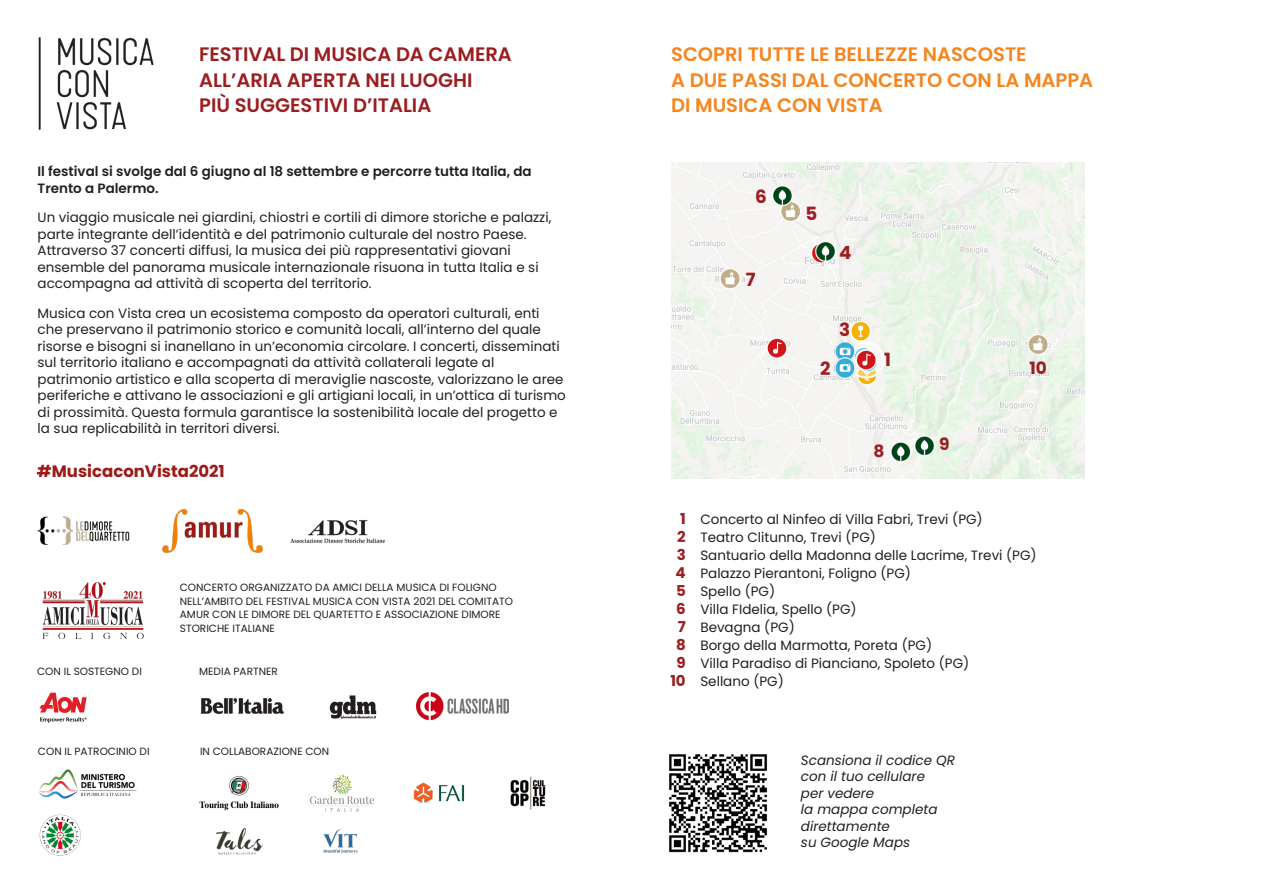
<style>
.page{position:relative;width:1263px;height:893px;background:#fff}
.page>*{position:absolute;margin:0;border:0;box-sizing:border-box;transform-origin:0 0}
.t1{font:600 19.5px "Poppins";color:#f5851f}
.t2{font:600 19.5px/25.5px "Poppins";color:#9b1e21}
.t3{font:700 18.15px "Poppins";color:#9b1e21}
.t4{font:700 16.95px "Poppins";color:#9b1e21}
.t5{font:700 16.5px "Poppins";color:#9d1a17}
.t6{font:700 15px "Poppins";color:#9b1e21}
.t7{font:13.5px/16.5px "Poppins";color:#231f20}
.t8{font:italic 13.5px/16.5px "Poppins";color:#231f20}
.t9{font:600 13.5px/16.5px "Poppins";color:#231f20}
.t10{font:10.5px/13.5px "Poppins";color:#231f20}
</style>
<div class="page">
<img style="left:42px;top:582px;width:102px;height:56px">
<img style="left:671px;top:163px;width:413px;height:315px">
<img style="left:669px;top:754px;width:99px;height:99px">
<img style="left:199px;top:776px;width:80px;height:35px">
<img style="left:38px;top:37px;width:116px;height:93px">
<img style="left:37px;top:509px;width:348px;height:44px">
<img style="left:200px;top:698px;width:84px;height:16px">
<img style="left:310px;top:774px;width:64px;height:38px">
<img style="left:39px;top:692px;width:48px;height:31px">
<img style="left:329px;top:695px;width:48px;height:24px">
<img style="left:417px;top:692px;width:92px;height:27px">
<img style="left:413px;top:782px;width:52px;height:21px">
<img style="left:510px;top:776px;width:36px;height:34px">
<img style="left:217px;top:829px;width:45px;height:25px">
<img style="left:323px;top:829px;width:35px;height:25px">
<img style="left:39px;top:769px;width:98px;height:30px">
<img style="left:40px;top:815px;width:40px;height:40px">
<img style="left:835px;top:341px;width:21px;height:17px">
<img style="left:835px;top:358px;width:21px;height:20px">
<p class="t2" style="left:199px;top:42px;width:314px">FESTIVAL DI MUSICA DA CAMERA<br>ALL’ARIA APERTA NEI LUOGHI</p>
<p class="t2" style="left:199px;top:93px;width:234px">PIÙ SUGGESTIVI D’ITALIA</p>
<p class="t9" style="left:38px;top:164px;width:496px">Il festival si svolge dal 6 giugno al 18 settembre e percorre tutta Italia, da<br>Trento a Palermo.</p>
<p class="t7" style="left:38px;top:209px;width:515px">Un viaggio musicale nei giardini, chiostri e cortili di dimore storiche e palazzi, parte integrante dell’identità e del patrimonio culturale del nostro Paese.<br>Attraverso 37 concerti diffusi, la musica dei più rappresentativi giovani ensemble del panorama musicale internazionale risuona in tutta Italia e si accompagna ad attività di scoperta del territorio.</p>
<p class="t7" style="left:38px;top:305px;width:530px">Musica con Vista crea un ecosistema composto da operatori culturali, enti che preservano il patrimonio storico e comunità locali, all’interno del quale risorse e bisogni si inanellano in un’economia circolare. I concerti, disseminati sul territorio italiano e accompagnati da attività collaterali legate al patrimonio artistico e alla scoperta di meraviglie nascoste, valorizzano le aree periferiche e attivano le associazioni e gli artigiani locali, in un’ottica di turismo di prossimità. Questa formula garantisce la sostenibilità locale del progetto e la sua replicabilità in territori diversi.</p>
<p class="t5" style="left:37px;top:461px;width:189px">#MusicaconVista2021</p>
<p class="t10" style="left:180px;top:581px;width:335px">CONCERTO ORGANIZZATO DA AMICI DELLA MUSICA DI FOLIGNO NELL’AMBITO DEL FESTIVAL MUSICA CON VISTA 2021 DEL COMITATO AMUR CON LE DIMORE DEL QUARTETTO E ASSOCIAZIONE DIMORE STORICHE ITALIANE</p>
<p class="t10" style="left:37px;top:664px;width:106px">CON IL SOSTEGNO DI</p>
<p class="t10" style="left:199px;top:664px;width:80px">MEDIA PARTNER</p>
<p class="t10" style="left:38px;top:744px;width:113px">CON IL PATROCINIO DI</p>
<p class="t10" style="left:200px;top:744px;width:131px">IN COLLABORAZIONE CON</p>
<p class="t1" style="left:671px;top:43px;width:357px">SCOPRI TUTTE LE BELLEZZE NASCOSTE</p>
<p class="t1" style="left:671px;top:69px;width:423px">A DUE PASSI DAL CONCERTO CON LA MAPPA</p>
<p class="t1" style="left:671px;top:94px;width:213px">DI MUSICA CON VISTA</p>
<p class="t3" style="left:755px;top:186px;width:13px">6</p>
<p class="t3" style="left:746px;top:269px;width:11px">7</p>
<p class="t3" style="left:805px;top:203px;width:13px">5</p>
<p class="t3" style="left:839px;top:242px;width:14px">4</p>
<p class="t3" style="left:839px;top:319px;width:13px">3</p>
<p class="t3" style="left:820px;top:358px;width:12px">2</p>
<p class="t3" style="left:884px;top:349px;width:8px">1</p>
<p class="t4" style="left:1029px;top:359px;width:19px">10</p>
<p class="t4" style="left:873px;top:442px;width:12px">8</p>
<p class="t4" style="left:939px;top:434px;width:12px">9</p>
<p class="t6" style="left:680px;top:510px;width:7px">1</p>
<p class="t6" style="left:677px;top:528px;width:10px">2</p>
<p class="t6" style="left:677px;top:546px;width:11px">3</p>
<p class="t6" style="left:676px;top:564px;width:12px">4</p>
<p class="t6" style="left:676px;top:582px;width:11px">5</p>
<p class="t6" style="left:676px;top:600px;width:11px">6</p>
<p class="t6" style="left:678px;top:618px;width:10px">7</p>
<p class="t6" style="left:676px;top:636px;width:11px">8</p>
<p class="t6" style="left:676px;top:654px;width:11px">9</p>
<p class="t6" style="left:670px;top:672px;width:17px">10</p>
<p class="t7" style="left:700px;top:511px;width:284px">Concerto al Ninfeo di Villa Fabri, Trevi (PG)</p>
<p class="t7" style="left:700px;top:529px;width:177px">Teatro Clitunno, Trevi (PG)</p>
<p class="t7" style="left:700px;top:547px;width:338px">Santuario della Madonna delle Lacrime, Trevi (PG)</p>
<p class="t7" style="left:700px;top:565px;width:212px">Palazzo Pierantoni, Foligno (PG)</p>
<p class="t7" style="left:700px;top:583px;width:76px">Spello (PG)</p>
<p class="t7" style="left:700px;top:601px;width:158px">Villa FIdelia, Spello (PG)</p>
<p class="t7" style="left:700px;top:619px;width:96px">Bevagna (PG)</p>
<p class="t7" style="left:700px;top:637px;width:233px">Borgo della Marmotta, Poreta (PG)</p>
<p class="t7" style="left:700px;top:655px;width:270px">Villa Paradiso di Pianciano, Spoleto (PG)</p>
<p class="t7" style="left:700px;top:673px;width:85px">Sellano (PG)</p>
<p class="t8" style="left:801px;top:752px;width:155px">Scansiona il codice QR</p>
<p class="t8" style="left:801px;top:768px;width:126px">con il tuo cellulare</p>
<p class="t8" style="left:801px;top:785px;width:75px">per vedere</p>
<p class="t8" style="left:801px;top:801px;width:138px">la mappa completa</p>
<p class="t8" style="left:801px;top:818px;width:111px">direttamente<br>su Google Maps</p>
</div>
